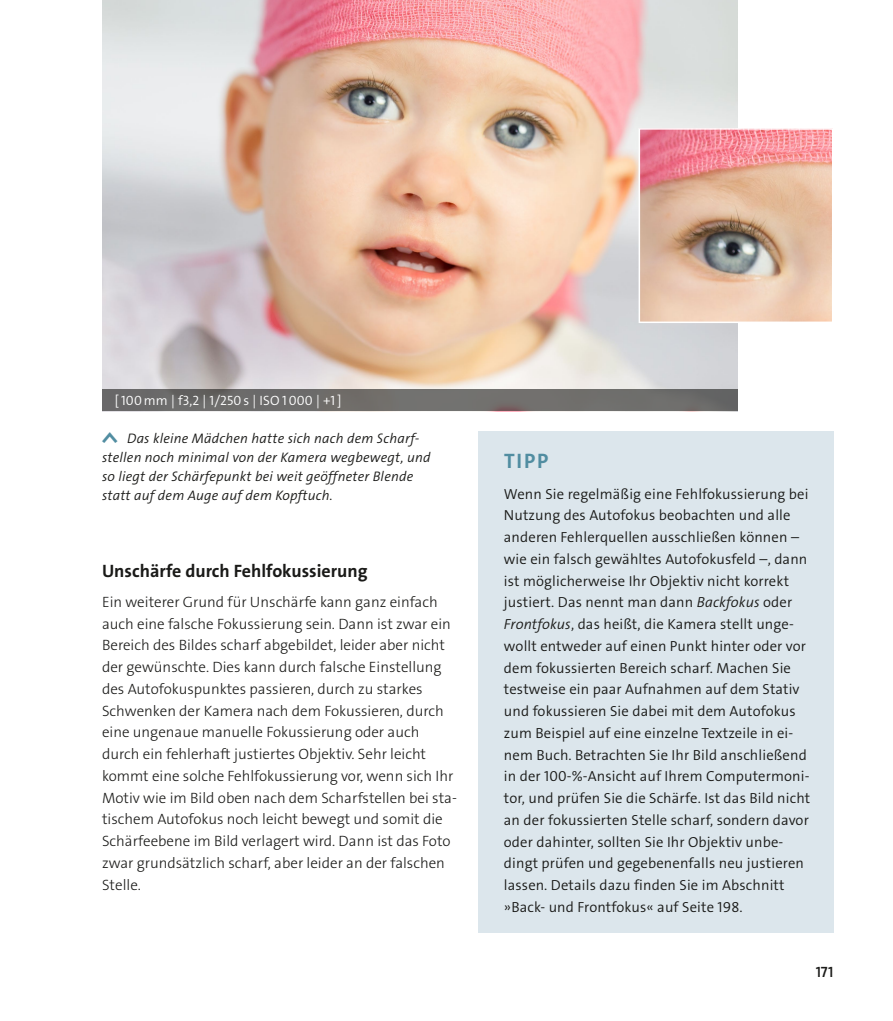
<style>
.page{position:relative;width:893px;height:1021px;background:#fff}
.page>*{position:absolute;margin:0;border:0;box-sizing:border-box;transform-origin:0 0}
.t1{font:700 21px "The Sans Os F";color:#518da1}
.t2{font:700 18px "The Sans Os F";color:#1a1a18}
.t3{font:300 15px/21.8px "The Sans Os F";color:#1a1a18}
.t4{font:600 15px "The Sans Os F";color:#1a1a18}
.t5{font:300 14.7px/21.8px "The Sans Os F";letter-spacing:.01em;color:#1a1a18}
.t6{font:italic 300 13.8px/19px "The Sans Os F";letter-spacing:.015em;color:#1a1a18}
.t7{font:300 13.5px "The Sans Os F";letter-spacing:.01em;color:#fff}
.s1{font-family:"Rheinwerk BU Pfeile";font-weight:400;font-style:normal;font-size:18px;color:#518da1}
.s2{font-style:italic}
</style>
<div class="page">
<img style="left:102px;top:0;width:635px;height:390px">
<img style="left:642px;top:131px;width:188px;height:189px">
<div style="left:639px;top:128px;width:194px;height:195px;border:2px solid #fff"></div>
<div style="left:102px;top:390px;width:635px;height:21px;background:#6f6e6c"></div>
<div style="left:478px;top:431px;width:355px;height:502px;background:#dce6ec"></div>
<p class="t7" style="left:115px;top:392px;width:228px">[100mm | f3,2 | 1/250s | ISO 1000 | +1]</p>
<p class="t6" style="left:102px;top:428px;width:330px"><span class="s1">(</span> Das kleine Mädchen hatte sich nach dem Scharf&shy;stellen noch minimal von der Kamera wegbewegt, und so liegt der Schärfepunkt bei weit geöffneter Blende statt auf dem Auge auf dem Kopftuch.</p>
<p class="t2" style="left:102px;top:559px;width:267px">Unschärfe durch Fehlfokussierung</p>
<p class="t3" style="left:102px;top:591px;width:356px">Ein weiterer Grund für Unschärfe kann ganz einfach auch eine falsche Fokussierung sein. Dann ist zwar ein Bereich des Bildes scharf abgebildet, leider aber nicht der gewünschte. Dies kann durch falsche Einstellung des Autofokuspunktes passieren, durch zu starkes Schwenken der Kamera nach dem Fokussieren, durch eine ungenaue manuelle Fokussierung oder auch durch ein fehlerhaft justiertes Objektiv. Sehr leicht kommt eine solche Fehlfokussierung vor, wenn sich Ihr Motiv wie im Bild oben nach dem Scharfstellen bei sta&shy;tischem Autofokus noch leicht bewegt und somit die Schärfeebene im Bild verlagert wird. Dann ist das Foto zwar grundsätzlich scharf, aber leider an der falschen Stelle.</p>
<h1 class="t1" style="left:504px;top:447px;width:46px">TIPP</h1>
<p class="t5" style="left:504px;top:483px;width:308px">Wenn Sie regelmäßig eine Fehlfokussierung bei Nutzung des Autofokus beobachten und alle anderen Fehlerquellen ausschließen können – wie ein falsch gewähltes Autofokusfeld –, dann ist möglicherweise Ihr Objektiv nicht korrekt justiert. Das nennt man dann <span class="s2">Backfokus</span> oder <span class="s2">Frontfokus</span>, das heißt, die Kamera stellt unge&shy;wollt entweder auf einen Punkt hinter oder vor dem fokussierten Bereich scharf. Machen Sie testweise ein paar Aufnahmen auf dem Stativ und fokussieren Sie dabei mit dem Autofokus zum Beispiel auf eine einzelne Textzeile in ei&shy;nem Buch. Betrachten Sie Ihr Bild anschließend in der 100-%-Ansicht auf Ihrem Computermoni&shy;tor, und prüfen Sie die Schärfe. Ist das Bild nicht an der fokussierten Stelle scharf, sondern davor oder dahinter, sollten Sie Ihr Objektiv unbe&shy;dingt prüfen und gegebenenfalls neu justieren lassen. Details dazu finden Sie im Abschnitt »Back- und Frontfokus« auf Seite 198.</p>
<p class="t4" style="left:816px;top:962px;width:19px">171</p>
</div>
